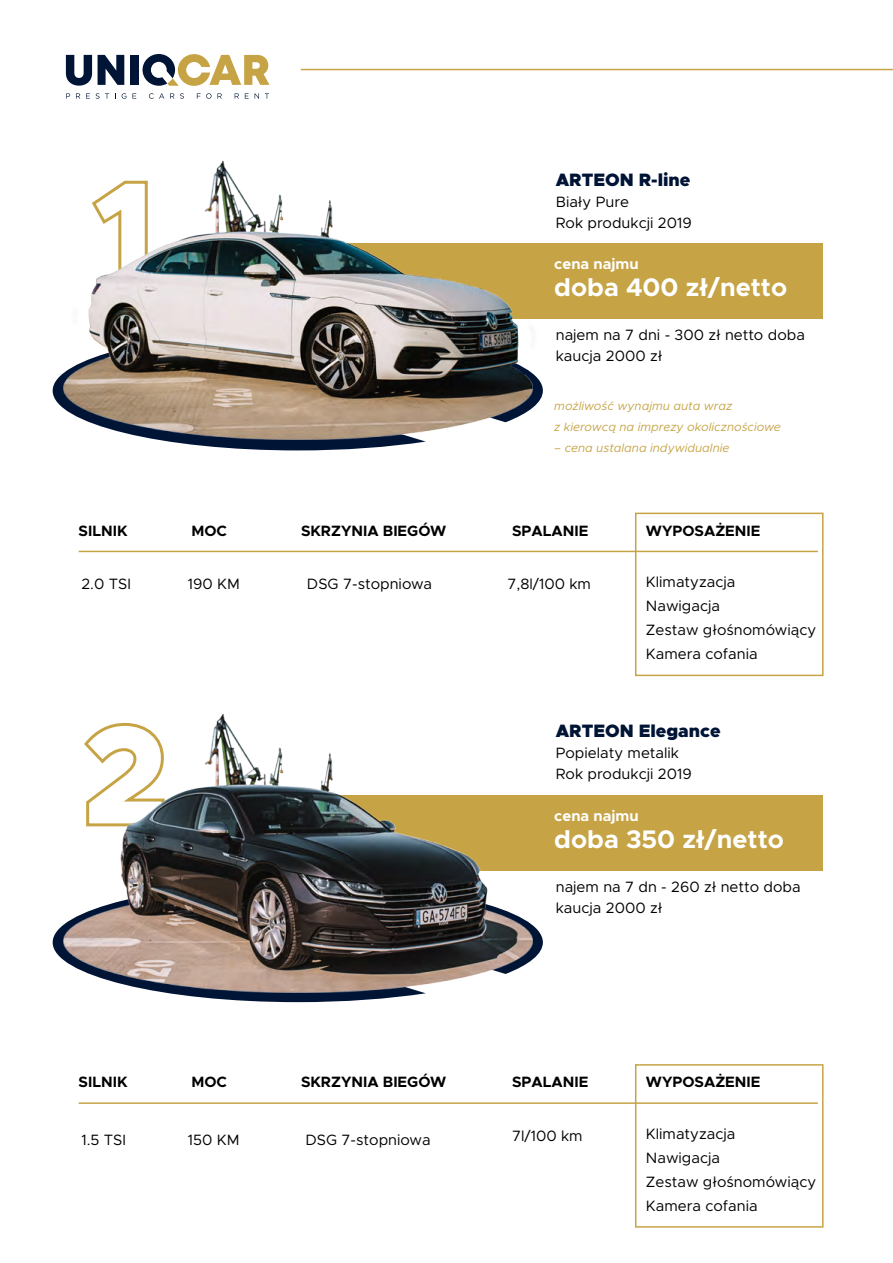
<style>
.page{position:relative;width:893px;height:1263px;background:#fff}
.page>*{position:absolute;margin:0;border:0;box-sizing:border-box;transform-origin:0 0}
.t1{font:700 25.5px "Metropolis";color:#fff}
.t2{font:900 18px "Metropolis";color:#001436}
.t3{font:15px/24px "Metropolis";color:#000}
.t4{font:700 15px "Metropolis";color:#000}
.t5{font:700 15px "Metropolis";color:#fff}
.t6{font:italic 12px/21px "Metropolis";color:#c6a445}
</style>
<div class="page">
<svg style="left:66px;top:55px;width:26px;height:31px"></svg>
<svg style="left:98px;top:55px;width:26px;height:30px"></svg>
<div style="left:130px;top:55px;width:8px;height:30px;background:#001436"></div>
<svg style="left:143px;top:54px;width:126px;height:32px"></svg>
<svg style="left:66px;top:93px;width:4px;height:6px"></svg>
<svg style="left:76px;top:93px;width:4px;height:6px"></svg>
<svg style="left:86px;top:93px;width:4px;height:6px"></svg>
<svg style="left:96px;top:93px;width:3px;height:6px"></svg>
<svg style="left:105px;top:93px;width:4px;height:6px"></svg>
<svg style="left:122px;top:93px;width:4px;height:6px"></svg>
<svg style="left:132px;top:93px;width:4px;height:6px"></svg>
<svg style="left:149px;top:93px;width:15px;height:6px"></svg>
<svg style="left:170px;top:93px;width:4px;height:6px"></svg>
<svg style="left:180px;top:93px;width:4px;height:6px"></svg>
<svg style="left:197px;top:93px;width:25px;height:6px"></svg>
<svg style="left:235px;top:93px;width:4px;height:6px"></svg>
<svg style="left:245px;top:93px;width:4px;height:6px"></svg>
<svg style="left:255px;top:93px;width:4px;height:6px"></svg>
<svg style="left:265px;top:93px;width:4px;height:6px"></svg>
<hr style="left:301px;top:69px;width:592px;height:1px;background:#c6a445">
<div style="left:231px;top:243px;width:591px;height:76px;background:#c6a445"></div>
<hr style="left:79px;top:551px;width:739px;height:1px;background:#c6a445">
<div style="left:635px;top:513px;width:188px;height:163px;border:2px solid #c6a445"></div>
<div style="left:231px;top:795px;width:591px;height:76px;background:#c6a445"></div>
<hr style="left:79px;top:1102px;width:739px;height:2px;background:#c6a445">
<div style="left:635px;top:1064px;width:188px;height:164px;border:2px solid #c6a445"></div>
<img style="left:52px;top:160px;width:491px;height:291px">
<img style="left:52px;top:713px;width:491px;height:290px">
<p class="t2" style="left:556px;top:168px;width:136px">ARTEON R-line</p>
<p class="t3" style="left:556px;top:191px;width:137px;line-height:21px">Biały Pure<br>Rok produkcji 2019</p>
<p class="t5" style="left:554px;top:255px;width:86px">cena najmu</p>
<h1 class="t1" style="left:554px;top:271px;width:234px">doba 400 zł/netto</h1>
<p class="t3" style="left:556px;top:324px;width:251px;line-height:21px">najem na 7 dni - 300 zł netto doba kaucja 2000 zł</p>
<p class="t6" style="left:554px;top:395px;width:228px">możliwość wynajmu auta wraz<br>z kierowcą na imprezy okolicznościowe</p>
<p class="t6" style="left:554px;top:437px;width:177px">– cena ustalana indywidualnie</p>
<p class="t4" style="left:79px;top:521px;width:50px">SILNIK</p>
<p class="t4" style="left:191px;top:521px;width:37px">MOC</p>
<p class="t4" style="left:301px;top:521px;width:147px">SKRZYNIA BIEGÓW</p>
<p class="t4" style="left:512px;top:521px;width:78px">SPALANIE</p>
<p class="t4" style="left:646px;top:521px;width:116px">WYPOSAŻENIE</p>
<p class="t3" style="left:81px;top:572px;width:51px">2.0 TSI</p>
<p class="t3" style="left:188px;top:572px;width:54px">190 KM</p>
<p class="t3" style="left:307px;top:572px;width:127px">DSG 7-stopniowa</p>
<p class="t3" style="left:507px;top:572px;width:85px">7,8l/100 km</p>
<p class="t3" style="left:646px;top:570px;width:172px">Klimatyzacja<br>Nawigacja<br>Zestaw głośnomówiący<br>Kamera cofania</p>
<p class="t2" style="left:556px;top:719px;width:166px">ARTEON Elegance</p>
<p class="t3" style="left:556px;top:742px;width:137px;line-height:21px">Popielaty metalik<br>Rok produkcji 2019</p>
<p class="t5" style="left:554px;top:806px;width:86px">cena najmu</p>
<h1 class="t1" style="left:554px;top:823px;width:231px">doba 350 zł/netto</h1>
<p class="t3" style="left:556px;top:876px;width:246px;line-height:21px">najem na 7 dn - 260 zł netto doba kaucja 2000 zł</p>
<p class="t4" style="left:79px;top:1073px;width:50px">SILNIK</p>
<p class="t4" style="left:191px;top:1073px;width:37px">MOC</p>
<p class="t4" style="left:301px;top:1073px;width:147px">SKRZYNIA BIEGÓW</p>
<p class="t4" style="left:512px;top:1073px;width:78px">SPALANIE</p>
<p class="t4" style="left:646px;top:1073px;width:116px">WYPOSAŻENIE</p>
<p class="t3" style="left:81px;top:1128px;width:46px">1.5 TSI</p>
<p class="t3" style="left:188px;top:1128px;width:53px">150 KM</p>
<p class="t3" style="left:305px;top:1128px;width:127px">DSG 7-stopniowa</p>
<p class="t3" style="left:512px;top:1123px;width:72px">7l/100 km</p>
<p class="t3" style="left:646px;top:1122px;width:172px">Klimatyzacja<br>Nawigacja<br>Zestaw głośnomówiący<br>Kamera cofania</p>
</div>
